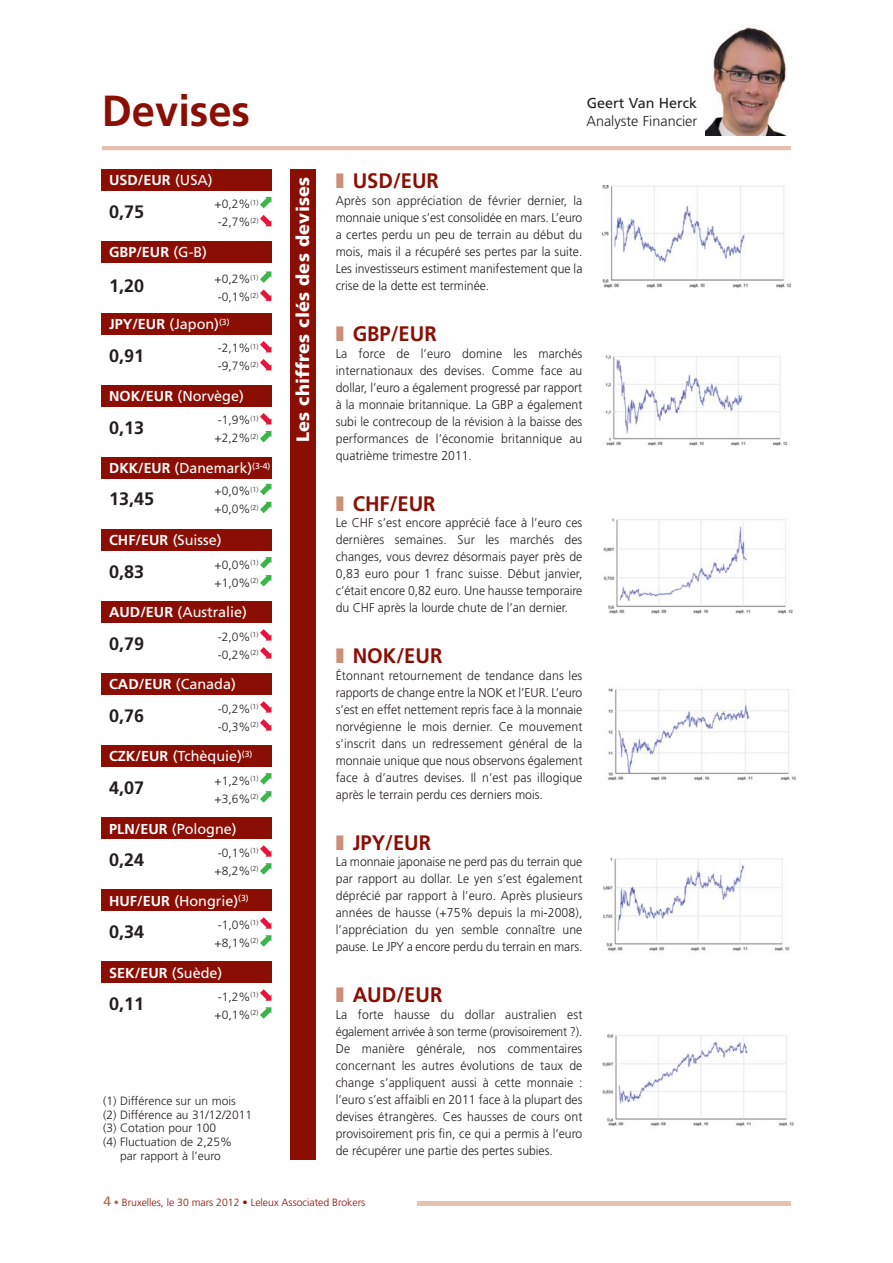
<style>
.page{position:relative;width:893px;height:1263px;background:#fff}
.page>*{position:absolute;margin:0;border:0;box-sizing:border-box;transform-origin:0 0}
.t1{font:700 43.5px "Frutiger";color:#8b0e04;scale:.96 1}
.t2{font:700 21px "Frutiger";color:#8b0e04;scale:.96 1}
.t3{font:700 18px "Frutiger";color:#231f20}
.t4{font:900 18px "Frutiger";letter-spacing:.01em;color:#fff}
.t5{font:14.4px "Frutiger";color:#fff}
.t6{font:700 14.4px "Frutiger";color:#fff}
.t7{font:300 14.4px "Frutiger";color:#231f20}
.t8{font:14.4px "Frutiger";color:#231f20}
.t9{font:300 12.75px/17px "Frutiger";color:#231f20;text-align:justify;scale:.96 1}
.t10{font:300 12px/18px "Frutiger";color:#231f20}
.t11{font:300 10.5px "Frutiger";color:#8b0e04}
.s1{font-weight:400}
.s2{font-weight:700}
.s3{color:#cd8f78}
.s4{font-weight:400;font-size:13.5px;color:#b6644b}
.s5{color:#b6644b}
</style>
<div class="page">
<hr style="left:102px;top:1201px;width:689px;height:4px;background:#e4c1b1">
<div style="left:102px;top:1194px;width:314px;height:24px;background:#fff"></div>
<div style="left:102px;top:169px;width:170px;height:22px;background:#8b0e04"></div>
<div style="left:102px;top:241px;width:170px;height:22px;background:#8b0e04"></div>
<div style="left:102px;top:313px;width:170px;height:22px;background:#8b0e04"></div>
<div style="left:102px;top:386px;width:170px;height:21px;background:#8b0e04"></div>
<div style="left:102px;top:458px;width:170px;height:21px;background:#8b0e04"></div>
<div style="left:102px;top:530px;width:170px;height:21px;background:#8b0e04"></div>
<div style="left:102px;top:602px;width:170px;height:21px;background:#8b0e04"></div>
<div style="left:102px;top:674px;width:170px;height:21px;background:#8b0e04"></div>
<div style="left:102px;top:746px;width:170px;height:21px;background:#8b0e04"></div>
<div style="left:102px;top:818px;width:170px;height:21px;background:#8b0e04"></div>
<div style="left:102px;top:890px;width:170px;height:21px;background:#8b0e04"></div>
<div style="left:102px;top:962px;width:170px;height:21px;background:#8b0e04"></div>
<div style="left:290px;top:170px;width:26px;height:990px;background:#8b0e04"></div>
<img style="left:706px;top:26px;width:81px;height:109px">
<hr style="left:102px;top:146px;width:689px;height:4px;background:#e4c1b1">
<svg style="left:260px;top:215px;width:11px;height:11px"></svg>
<svg style="left:260px;top:197px;width:11px;height:11px"></svg>
<svg style="left:260px;top:289px;width:11px;height:12px"></svg>
<svg style="left:260px;top:271px;width:11px;height:12px"></svg>
<svg style="left:260px;top:359px;width:11px;height:11px"></svg>
<svg style="left:260px;top:341px;width:11px;height:11px"></svg>
<svg style="left:260px;top:431px;width:11px;height:11px"></svg>
<svg style="left:260px;top:413px;width:11px;height:11px"></svg>
<svg style="left:260px;top:502px;width:11px;height:11px"></svg>
<svg style="left:260px;top:484px;width:11px;height:11px"></svg>
<svg style="left:260px;top:575px;width:11px;height:12px"></svg>
<svg style="left:260px;top:557px;width:11px;height:12px"></svg>
<svg style="left:260px;top:629px;width:11px;height:12px"></svg>
<svg style="left:260px;top:647px;width:11px;height:12px"></svg>
<svg style="left:260px;top:719px;width:11px;height:12px"></svg>
<svg style="left:260px;top:701px;width:11px;height:12px"></svg>
<svg style="left:260px;top:791px;width:11px;height:12px"></svg>
<svg style="left:260px;top:773px;width:11px;height:12px"></svg>
<svg style="left:260px;top:863px;width:11px;height:12px"></svg>
<svg style="left:260px;top:845px;width:11px;height:12px"></svg>
<svg style="left:260px;top:935px;width:11px;height:12px"></svg>
<svg style="left:260px;top:917px;width:11px;height:12px"></svg>
<svg style="left:260px;top:1007px;width:11px;height:12px"></svg>
<svg style="left:260px;top:989px;width:11px;height:12px"></svg>
<img style="left:602px;top:185px;width:190px;height:103px">
<img style="left:605px;top:355px;width:183px;height:91px">
<img style="left:603px;top:518px;width:190px;height:96px">
<img style="left:607px;top:688px;width:190px;height:93px">
<img style="left:604px;top:858px;width:186px;height:94px">
<img style="left:602px;top:1034px;width:192px;height:93px">
<h1 class="t1" style="left:102px;top:93px;width:156px">Devises</h1>
<p class="t6" style="left:109px;top:174px;width:105px">USD/EUR <span class="s1">(USA)</span></p>
<h3 class="t3" style="left:109px;top:204px;width:36px">0,75</h3>
<p class="t10" style="left:215px;top:196px;width:45px">+0,2%<sup>(1) </sup>-2,7%<sup>(2)</sup></p>
<p class="t6" style="left:109px;top:246px;width:99px">GBP/EUR <span class="s1">(G-B)</span></p>
<h3 class="t3" style="left:109px;top:279px;width:36px">1,20</h3>
<p class="t10" style="left:215px;top:271px;width:45px">+0,2%<sup>(1) </sup>-0,1%<sup>(2)</sup></p>
<p class="t6" style="left:109px;top:318px;width:122px">JPY/EUR <span class="s1">(Japon)</span><sup>(3)</sup></p>
<h3 class="t3" style="left:109px;top:348px;width:36px">0,91</h3>
<p class="t10" style="left:218px;top:340px;width:42px">-2,1%<sup>(1) </sup>-9,7%<sup>(2)</sup></p>
<p class="t5" style="left:109px;top:391px;width:136px"><span class="s2">NOK/EUR</span> (Norvège)</p>
<h3 class="t3" style="left:109px;top:421px;width:36px">0,13</h3>
<p class="t10" style="left:215px;top:412px;width:45px">-1,9%<sup>(1) </sup>+2,2%<sup>(2)</sup></p>
<p class="t5" style="left:109px;top:463px;width:163px"><span class="s2">DKK/EUR</span> (Danemark)<sup>(3-4)</sup></p>
<h3 class="t3" style="left:109px;top:491px;width:46px">13,45</h3>
<p class="t10" style="left:215px;top:483px;width:45px">+0,0%<sup>(1) </sup>+0,0%<sup>(2)</sup></p>
<p class="t5" style="left:109px;top:535px;width:114px"><span class="s2">CHF/EUR</span> (Suisse)</p>
<h3 class="t3" style="left:109px;top:565px;width:36px">0,83</h3>
<p class="t10" style="left:215px;top:556px;width:45px">+0,0%<sup>(1) </sup>+1,0%<sup>(2)</sup></p>
<p class="t5" style="left:109px;top:607px;width:139px"><span class="s2">AUD/EUR</span> (Australie)</p>
<h3 class="t3" style="left:109px;top:637px;width:36px">0,79</h3>
<p class="t10" style="left:218px;top:628px;width:42px">-2,0%<sup>(1) </sup>-0,2%<sup>(2)</sup></p>
<p class="t5" style="left:109px;top:679px;width:128px"><span class="s2">CAD/EUR</span> (Canada)</p>
<h3 class="t3" style="left:109px;top:709px;width:36px">0,76</h3>
<p class="t10" style="left:218px;top:700px;width:42px">-0,2%<sup>(1) </sup>-0,3%<sup>(2)</sup></p>
<p class="t5" style="left:109px;top:751px;width:145px"><span class="s2">CZK/EUR</span> (Tchèquie)<sup>(3)</sup></p>
<h3 class="t3" style="left:109px;top:781px;width:36px">4,07</h3>
<p class="t10" style="left:215px;top:772px;width:45px">+1,2%<sup>(1) </sup>+3,6%<sup>(2)</sup></p>
<p class="t5" style="left:109px;top:823px;width:129px"><span class="s2">PLN/EUR</span> (Pologne)</p>
<h3 class="t3" style="left:109px;top:853px;width:36px">0,24</h3>
<p class="t10" style="left:215px;top:844px;width:45px">-0,1%<sup>(1) </sup>+8,2%<sup>(2)</sup></p>
<p class="t5" style="left:109px;top:895px;width:141px"><span class="s2">HUF/EUR</span> (Hongrie)<sup>(3)</sup></p>
<h3 class="t3" style="left:109px;top:925px;width:36px">0,34</h3>
<p class="t10" style="left:215px;top:917px;width:45px">-1,0%<sup>(1) </sup>+8,1%<sup>(2)</sup></p>
<p class="t6" style="left:109px;top:967px;width:115px">SEK/EUR <span class="s1">(Suède)</span></p>
<h3 class="t3" style="left:109px;top:997px;width:36px">0,11</h3>
<p class="t10" style="left:215px;top:989px;width:45px">-1,2%<sup>(1) </sup>+0,1%<sup>(2)</sup></p>
<h3 class="t4" style="left:293px;top:442px;width:267px;rotate:-90deg">Les chiffres clés des devises</h3>
<p class="t10" style="left:103px;top:1093px;width:134px">(1) Différence sur un mois</p>
<p class="t10" style="left:103px;top:1106px;width:151px">(2) Différence au 31/12/2011</p>
<p class="t10" style="left:103px;top:1120px;width:114px">(3) Cotation pour 100</p>
<p class="t10" style="left:103px;top:1134px;width:130px">(4) Fluctuation de 2,25%</p>
<p class="t10" style="left:120px;top:1148px;width:102px">par rapport à l’euro</p>
<p class="t8" style="left:587px;top:97px;width:112px">Geert Van Herck</p>
<p class="t7" style="left:586px;top:115px;width:112px">Analyste Financier</p>
<h2 class="t2" style="left:336px;top:173px;width:109px"><span class="s3">❚</span> USD/EUR</h2>
<p class="t9" style="left:336px;top:194px;width:258px">Après son appréciation de février dernier, la monnaie unique s’est consolidée en mars. L’euro a certes perdu un peu de terrain au début du mois, mais il a récupéré ses pertes par la suite.<br>Les investisseurs estiment manifestement que la crise de la dette est terminée.</p>
<h2 class="t2" style="left:336px;top:325px;width:107px"><span class="s3">❚</span> GBP/EUR</h2>
<p class="t9" style="left:336px;top:346px;width:258px">La force de l’euro domine les marchés internationaux des devises. Comme face au dollar, l’euro a également progressé par rapport à la monnaie britannique. La GBP a également subi le contrecoup de la révision à la baisse des performances de l’économie britannique au quatrième trimestre 2011.</p>
<h2 class="t2" style="left:336px;top:495px;width:105px"><span class="s3">❚</span> CHF/EUR</h2>
<p class="t9" style="left:336px;top:516px;width:258px">Le CHF s’est encore apprécié face à l’euro ces dernières semaines. Sur les marchés des changes, vous devrez désormais payer près de 0,83 euro pour 1 franc suisse. Début janvier, c’était encore 0,82 euro. Une hausse temporaire du CHF après la lourde chute de l’an dernier.</p>
<h2 class="t2" style="left:336px;top:647px;width:113px"><span class="s3">❚</span> NOK/EUR</h2>
<p class="t9" style="left:336px;top:668px;width:258px">Étonnant retournement de tendance dans les rapports de change entre la NOK et l’EUR. L’euro s’est en effet nettement repris face à la monnaie norvégienne le mois dernier. Ce mouvement s’inscrit dans un redressement général de la monnaie unique que nous observons également face à d’autres devises. Il n’est pas illogique après le terrain perdu ces derniers mois.</p>
<h2 class="t2" style="left:336px;top:834px;width:101px"><span class="s3">❚</span> JPY/EUR</h2>
<p class="t9" style="left:336px;top:855px;width:258px">La monnaie japonaise ne perd pas du terrain que par rapport au dollar. Le yen s’est également déprécié par rapport à l’euro. Après plusieurs années de hausse (+75% depuis la mi-2008), l’appréciation du yen semble connaître une pause. Le JPY a encore perdu du terrain en mars.</p>
<h2 class="t2" style="left:336px;top:986px;width:113px"><span class="s3">❚</span> AUD/EUR</h2>
<p class="t9" style="left:336px;top:1007px;width:258px">La forte hausse du dollar australien est également arrivée à son terme (provisoirement ?).<br>De manière générale, nos commentaires concernant les autres évolutions de taux de change s’appliquent aussi à cette monnaie : l’euro s’est affaibli en 2011 face à la plupart des devises étrangères. Ces hausses de cours ont provisoirement pris fin, ce qui a permis à l’euro de récupérer une partie des pertes subies.</p>
<p class="t11" style="left:103px;top:1198px;width:263px"><span class="s4">4</span> <span class="s5">•</span> Bruxelles, le 30 mars 2012 • Leleux Associated Brokers</p>
</div>
